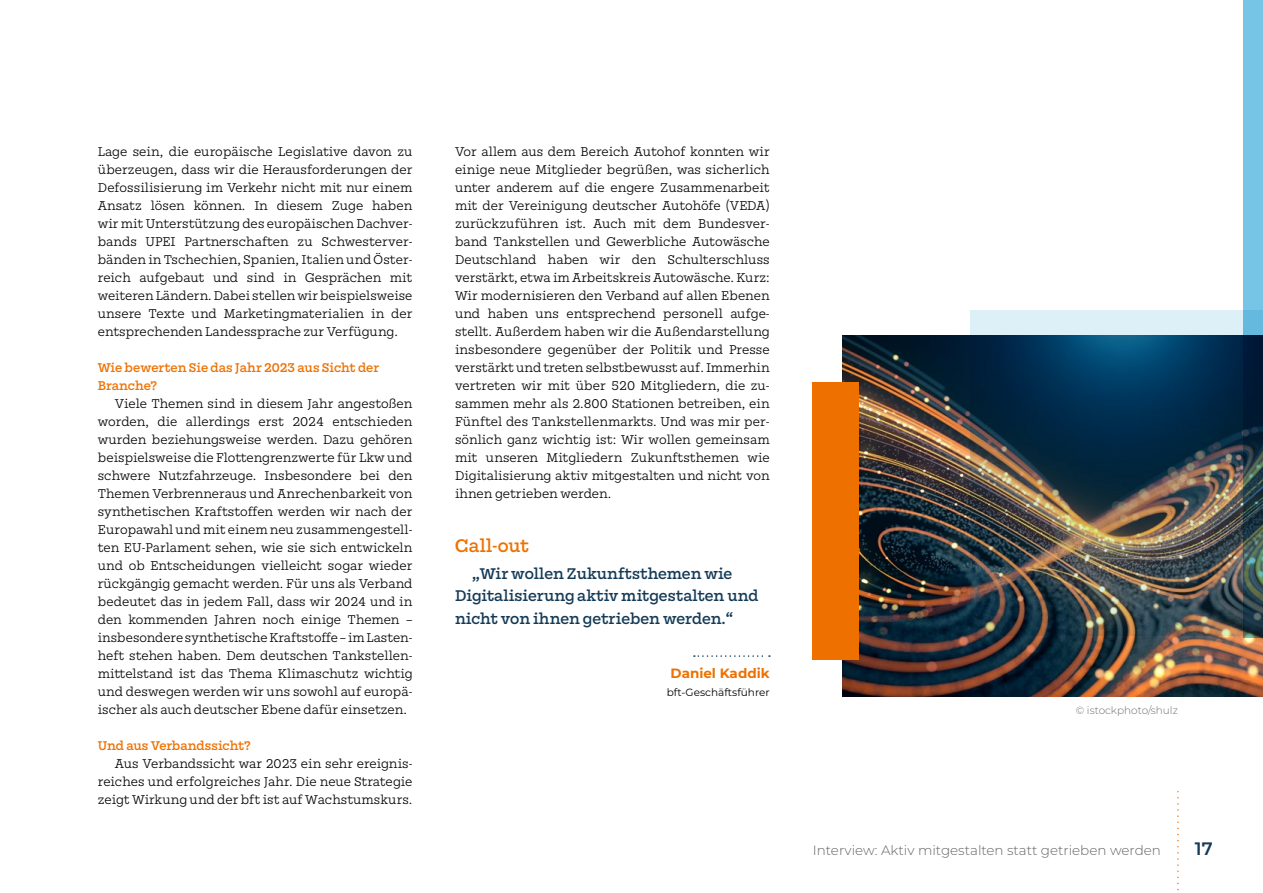
<style>
.page{position:relative;width:1263px;height:893px;background:#fff}
.page>*{position:absolute;margin:0;border:0;box-sizing:border-box;transform-origin:0 0}
.t1{font:500 19.5px "Mortise";letter-spacing:.005em;color:#ee7100}
.t2{font:600 18px "Montserrat";color:#143a56}
.t3{font:500 16.5px/22.5px "Mortise";color:#143a56}
.t4{font:300 13.5px/18px "Mortise";color:#000;text-align:justify}
.t5{font:500 13.5px/18px "Mortise";color:#ee7100}
.t6{font:300 13.5px "Montserrat";color:#636362}
.t7{font:700 13.5px "Montserrat";color:#ee7100}
.t8{font:10.5px "Montserrat";color:#000}
.t9{font:300 10.5px "Montserrat";color:#6f6f6e}
</style>
<div class="page">
<svg style="left:694px;top:655px;width:76px;height:2px"></svg>
<img style="left:842px;top:335px;width:421px;height:361px">
<img style="left:970px;top:310px;width:273px;height:325px">
<div style="left:812px;top:382px;width:47px;height:278px;background:#ee7100"></div>
<svg style="left:1243px;top:0;width:20px;height:638px;background:#4d8399"></svg>
<svg style="left:1177px;top:792px;width:2px;height:99px"></svg>
<p class="t4" style="left:98px;top:143px;width:316px">Lage sein, die europäische Legislative davon zu überzeugen, dass wir die Herausforderungen der Defossilisierung im Verkehr nicht mit nur einem Ansatz lösen können. In diesem Zuge haben wir mit Unterstützung des europäischen Dachver&shy;bands UPEI Partnerschaften zu Schwesterver&shy;bänden in Tschechien, Spanien, Italien und Öster&shy;reich aufgebaut und sind in Gesprächen mit weiteren Ländern. Dabei stellen wir beispielsweise unsere Texte und Marketingmaterialien in der entsprechenden Landessprache zur Verfügung.</p>
<p class="t5" style="left:98px;top:359px;width:283px">Wie bewerten Sie das Jahr 2023 aus Sicht der<br>Branche?</p>
<p class="t4" style="left:98px;top:395px;width:316px;text-indent:17px">Viele Themen sind in diesem Jahr angestoßen worden, die allerdings erst 2024 entschieden wurden beziehungsweise werden. Dazu gehören beispielsweise die Flottengrenzwerte für Lkw und schwere Nutzfahrzeuge. Insbesondere bei den Themen Verbrenneraus und Anrechenbarkeit von synthetischen Kraftstoffen werden wir nach der Europawahl und mit einem neu zusammengestell&shy;ten EU-Parlament sehen, wie sie sich entwickeln und ob Entscheidungen vielleicht sogar wieder rückgängig gemacht werden. Für uns als Verband bedeutet das in jedem Fall, dass wir 2024 und in den kommenden Jahren noch einige Themen – insbesondere synthetische Kraftstoffe – im Lasten&shy;heft stehen haben. Dem deutschen Tankstellen&shy;mittelstand ist das Thema Klimaschutz wichtig und deswegen werden wir uns sowohl auf europä&shy;ischer als auch deutscher Ebene dafür einsetzen.</p>
<p class="t5" style="left:98px;top:737px;width:155px">Und aus Verbandssicht?</p>
<p class="t4" style="left:98px;top:755px;width:316px;text-indent:17px">Aus Verbandssicht war 2023 ein sehr ereignis&shy;reiches und erfolgreiches Jahr. Die neue Strategie zeigt Wirkung und der bft ist auf Wachstumskurs.</p>
<p class="t4" style="left:455px;top:143px;width:316px">Vor allem aus dem Bereich Autohof konnten wir einige neue Mitglieder begrüßen, was sicherlich unter anderem auf die engere Zusammenarbeit mit der Vereinigung deutscher Autohöfe (VEDA) zurückzuführen ist. Auch mit dem Bundesver&shy;band Tankstellen und Gewerbliche Autowäsche Deutschland haben wir den Schulterschluss verstärkt, etwa im Arbeitskreis Autowäsche. Kurz:<br>Wir modernisieren den Verband auf allen Ebenen und haben uns entsprechend personell aufge&shy;stellt. Außerdem haben wir die Außendarstellung insbesondere gegenüber der Politik und Presse verstärkt und treten selbstbewusst auf. Immerhin vertreten wir mit über 520 Mitgliedern, die zu&shy;sammen mehr als 2.800 Stationen betreiben, ein Fünftel des Tankstellenmarkts. Und was mir per&shy;sönlich ganz wichtig ist: Wir wollen gemeinsam mit unseren Mitgliedern Zukunftsthemen wie Digitalisierung aktiv mitgestalten und nicht von ihnen getrieben werden.</p>
<h1 class="t1" style="left:455px;top:535px;width:76px">Call-out</h1>
<p class="t3" style="left:455px;top:562px;width:305px;text-indent:17px">„Wir wollen Zukunftsthemen wie<br>Digitalisierung aktiv mitgestalten und nicht von ihnen getrieben werden.“</p>
<p class="t7" style="left:670px;top:664px;width:101px">Daniel Kaddik</p>
<p class="t8" style="left:667px;top:685px;width:104px">bft-Geschäftsführer</p>
<p class="t9" style="left:1076px;top:703px;width:104px">© istockphoto/shulz</p>
<p class="t6" style="left:813px;top:841px;width:350px">Interview: Aktiv mitgestalten statt getrieben werden</p>
<h2 class="t2" style="left:1195px;top:835px;width:19px">17</h2>
</div>
